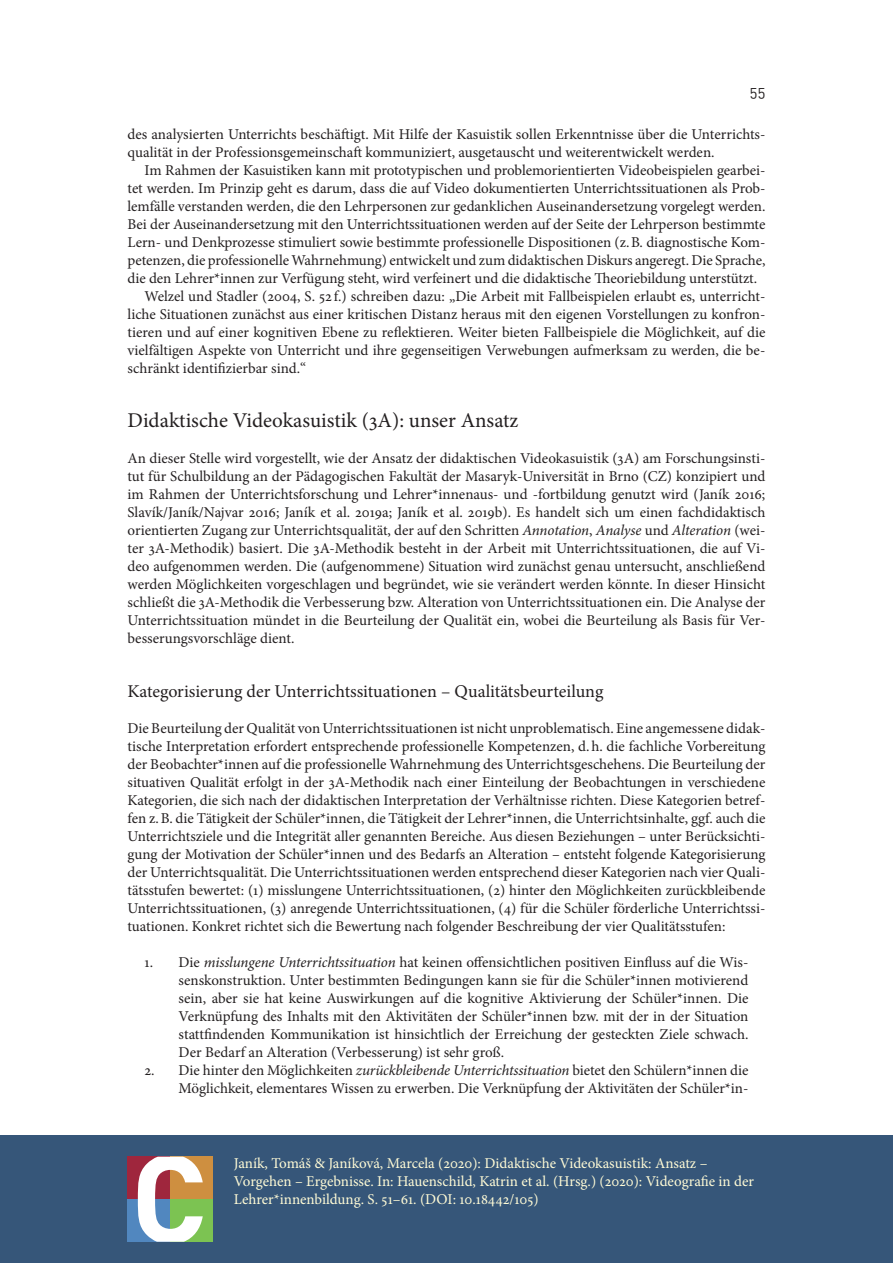
<style>
.page{position:relative;width:893px;height:1263px;background:#fff}
.page>*{position:absolute;margin:0;border:0;box-sizing:border-box;transform-origin:0 0}
.Überschrift_2{font:21px "Minion Pro";color:#231f20}
.Überschrift_3{font:18px "Minion Pro";color:#231f20}
.Standard__nachfolgen{font:15px/18px "Minion Pro";color:#231f20;text-align:justify}
.Listenabsatz__sortie{font:15px/18px "Minion Pro";letter-spacing:-.005em;color:#231f20;text-align:justify}
.t1{font:15px/18px "Minion Pro";color:#fffbd6}
.t2{font:15px "DIN Pro";color:#231f20}
.s1{font-style:italic}
</style>
<div class="page">
<div style="left:0;top:1135px;width:893px;height:128px;background:#365679"></div>
<div style="left:170px;top:1199px;width:43px;height:43px;background:#7cc352"></div>
<div style="left:170px;top:1157px;width:43px;height:42px;background:#ce8f40"></div>
<div style="left:128px;top:1199px;width:42px;height:43px;background:#5187bf"></div>
<div style="left:128px;top:1157px;width:42px;height:42px;background:#9f263d"></div>
<svg style="left:138px;top:1157px;width:65px;height:85px"></svg>
<p class="t2" style="left:750px;top:79px;width:17px">55</p>
<p class="Standard__nachfolgen" style="left:128px;top:125px;width:639px">des analysierten Unterrichts beschäftigt. Mit Hilfe der Kasuistik sollen Erkenntnisse über die Unterrichts&shy;qualität in der Professionsgemeinschaft kommuniziert, ausgetauscht und weiterentwickelt werden.</p>
<p class="Standard__nachfolgen" style="left:128px;top:161px;width:639px;text-indent:17px">Im Rahmen der Kasuistiken kann mit prototypischen und problemorientierten Videobeispielen gearbei&shy;tet werden. Im Prinzip geht es darum, dass die auf Video dokumentierten Unterrichtssituationen als Prob&shy;lemfälle verstanden werden, die den Lehrpersonen zur gedanklichen Auseinandersetzung vorgelegt werden.<br>Bei der Auseinandersetzung mit den Unterrichtssituationen werden auf der Seite der Lehrperson bestimmte Lern- und Denkprozesse stimuliert sowie bestimmte professionelle Dispositionen (z.B. diagnostische Kom&shy;petenzen, die professionelle Wahrnehmung) entwickelt und zum didaktischen Diskurs angeregt. Die Sprache, die den Lehrer*innen zur Verfügung steht, wird verfeinert und die didaktische Theoriebildung unterstützt.</p>
<p class="Standard__nachfolgen" style="left:128px;top:287px;width:639px;text-indent:17px">Welzel und Stadler (2004, S. 52 f.) schreiben dazu: „Die Arbeit mit Fallbeispielen erlaubt es, unterricht&shy;liche Situationen zunächst aus einer kritischen Distanz heraus mit den eigenen Vorstellungen zu konfron&shy;tieren und auf einer kognitiven Ebene zu reflektieren. Weiter bieten Fallbeispiele die Möglichkeit, auf die vielfältigen Aspekte von Unterricht und ihre gegenseitigen Verwebungen aufmerksam zu werden, die be&shy;schränkt identifizierbar sind.“</p>
<p class="Überschrift_2" style="left:128px;top:406px;width:392px">Didaktische Videokasuistik (3A): unser Ansatz</p>
<p class="Standard__nachfolgen" style="left:128px;top:449px;width:639px">An dieser Stelle wird vorgestellt, wie der Ansatz der didaktischen Videokasuistik (3A) am Forschungsinsti&shy;tut für Schulbildung an der Pädagogischen Fakultät der Masaryk-Universität in Brno (CZ) konzipiert und im Rahmen der Unterrichtsforschung und Lehrer*innenaus- und -fortbildung genutzt wird (Janík 2016; Slavík/Janík/Najvar 2016; Janík et al. 2019a; Janík et al. 2019b). Es handelt sich um einen fachdidaktisch orientierten Zugang zur Unterrichtsqualität, der auf den Schritten <span class="s1">Annotation</span>, <span class="s1">Analyse</span> und <span class="s1">Alteration</span> (wei&shy;ter 3A-Methodik) basiert. Die 3A-Methodik besteht in der Arbeit mit Unterrichtssituationen, die auf Vi&shy;deo aufgenommen werden. Die (aufgenommene) Situation wird zunächst genau untersucht, anschließend werden Möglichkeiten vorgeschlagen und begründet, wie sie verändert werden könnte. In dieser Hinsicht schließt die 3A-Methodik die Verbesserung bzw. Alteration von Unterrichtssituationen ein. Die Analyse der Unterrichtssituation mündet in die Beurteilung der Qualität ein, wobei die Beurteilung als Basis für Ver&shy;besserungsvorschläge dient.</p>
<p class="Überschrift_3" style="left:128px;top:679px;width:477px">Kategorisierung der Unterrichtssituationen – Qualitätsbeurteilung</p>
<p class="Standard__nachfolgen" style="left:128px;top:719px;width:639px">Die Beurteilung der Qualität von Unterrichtssituationen ist nicht unproblematisch. Eine angemessene didak&shy;tische Interpretation erfordert entsprechende professionelle Kompetenzen, d.h. die fachliche Vorbereitung der Beobachter*innen auf die professionelle Wahrnehmung des Unterrichtsgeschehens. Die Beurteilung der situativen Qualität erfolgt in der 3A-Methodik nach einer Einteilung der Beobachtungen in verschiedene Kategorien, die sich nach der didaktischen Interpretation der Verhältnisse richten. Diese Kategorien betref&shy;fen z.B. die Tätigkeit der Schüler*innen, die Tätigkeit der Lehrer*innen, die Unterrichtsinhalte, ggf. auch die Unterrichtsziele und die Integrität aller genannten Bereiche. Aus diesen Beziehungen – unter Berücksichti&shy;gung der Motivation der Schüler*innen und des Bedarfs an Alteration – entsteht folgende Kategorisierung der Unterrichtsqualität. Die Unterrichtssituationen werden entsprechend dieser Kategorien nach vier Quali&shy;tätsstufen bewertet: (1) misslungene Unterrichtssituationen, (2) hinter den Möglichkeiten zurückbleibende Unterrichtssituationen, (3) anregende Unterrichtssituationen, (4) für die Schüler förderliche Unterrichtssi&shy;tuationen. Konkret richtet sich die Bewertung nach folgender Beschreibung der vier Qualitätsstufen:</p>
<p class="Listenabsatz__sortie" style="left:179px;top:953px;width:571px;text-indent:-34px">1. Die <span class="s1">misslungene Unterrichtssituation</span> hat keinen offensichtlichen positiven Einfluss auf die Wis&shy;senskonstruktion. Unter bestimmten Bedingungen kann sie für die Schüler*innen motivierend sein, aber sie hat keine Auswirkungen auf die kognitive Aktivierung der Schüler*innen. Die Verknüpfung des Inhalts mit den Aktivitäten der Schüler*innen bzw. mit der in der Situation stattfindenden Kommunikation ist hinsichtlich der Erreichung der gesteckten Ziele schwach.<br>Der Bedarf an Alteration (Verbesserung) ist sehr groß.</p>
<p class="Listenabsatz__sortie" style="left:145px;top:1061px;width:605px;text-align:right">2. Die hinter den Möglichkeiten <span class="s1">zurückbleibende Unterrichtssituation</span> bietet den Schülern*innen die<br>Möglichkeit, elementares Wissen zu erwerben. Die Verknüpfung der Aktivitäten der Schüler*in-</p>
<p class="t1" style="left:234px;top:1154px;width:522px">Janík, Tomáš &amp; Janíková, Marcela (2020): Didaktische Videokasuistik: Ansatz –<br>Vorgehen – Ergebnisse. In: Hauenschild, Katrin et al. (Hrsg.) (2020): Videografie in der<br>Lehrer*innenbildung. S. 51–61. (DOI: 10.18442/105)</p>
</div>
